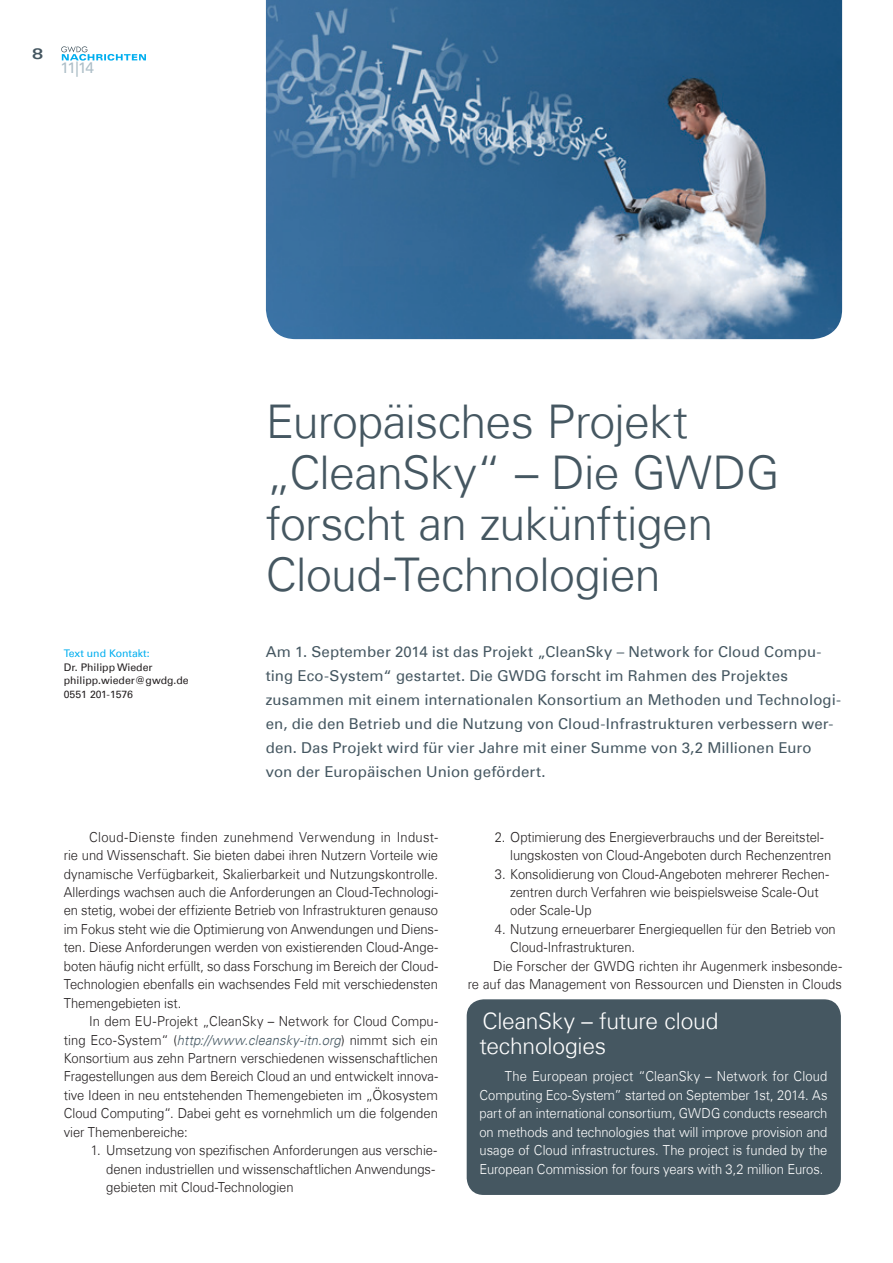
<style>
.page{position:relative;width:893px;height:1263px;background:#fff}
.page>*{position:absolute;margin:0;border:0;box-sizing:border-box;transform-origin:0 0}
.t1{font:300 46.5px/51px "Univers Com 45";letter-spacing:-.015em;color:#455761}
.t2{font:300 22.8px/24.9px "Univers Com 45";letter-spacing:-.01em;color:#fff}
.t3{font:15.3px "Univers Com 55 Roman";color:#adbec7}
.t4{font:15px/24px "Univers Com 55 Roman";letter-spacing:.005em;color:#455761}
.t5{font:15px "Univers Com 63 Bold Ext";color:#455761}
.t6{font:300 13.8px/18.5px "Univers Com 45";letter-spacing:-.005em;color:#231f20;scale:.94 1}
.t7{font:300 13.8px/18.5px "Univers Com 45";letter-spacing:-.005em;color:#fff;text-align:justify;scale:.94 1}
.t8{font:10.5px/13.5px "Univers Com 55 Roman";color:#231f20}
.t9{font:10.5px "Univers Com 55 Roman";color:#00aeef}
.s1{font-style:italic;color:#455761}
</style>
<div class="page">
<div style="left:467px;top:999px;width:374px;height:196px;background:#455761;border-radius:17px"></div>
<img style="left:266px;top:0;width:576px;height:339px">
<svg style="left:61px;top:46px;width:85px;height:15px"></svg>
<p class="t5" style="left:32px;top:45px;width:13px">8</p>
<p class="t3" style="left:61px;top:58px;width:35px">11|14</p>
<p class="t9" style="left:64px;top:647px;width:87px">Text und Kontakt:</p>
<p class="t8" style="left:64px;top:660px;width:127px">Dr. Philipp Wieder philipp.wieder@gwdg.de<br>0551 201-1576</p>
<h1 class="t1" style="left:266px;top:396px;width:515px">Europäisches Projekt „CleanSky“ – Die GWDG forscht an zukünftigen<br>Cloud-Technologien</h1>
<p class="t4" style="left:266px;top:640px;width:577px">Am 1. September 2014 ist das Projekt „CleanSky – Network for Cloud Compu&shy;ting Eco-System“ gestartet. Die GWDG forscht im Rahmen des Projektes zusammen mit einem internationalen Konsortium an Methoden und Technologi&shy;en, die den Betrieb und die Nutzung von Cloud-Infrastrukturen verbessern wer&shy;den. Das Projekt wird für vier Jahre mit einer Summe von 3,2 Millionen Euro von der Europäischen Union gefördert.</p>
<p class="t6" style="left:64px;top:827px;width:400px;text-align:justify;text-indent:26px">Cloud-Dienste finden zunehmend Verwendung in Indust&shy;rie und Wissenschaft. Sie bieten dabei ihren Nutzern Vorteile wie dynamische Verfügbarkeit, Skalierbarkeit und Nutzungskontrolle.<br>Allerdings wachsen auch die Anforderungen an Cloud-Technologi&shy;en stetig, wobei der effiziente Betrieb von Infrastrukturen genauso im Fokus steht wie die Optimierung von Anwendungen und Diens&shy;ten. Diese Anforderungen werden von existierenden Cloud-Ange&shy;boten häufig nicht erfüllt, so dass Forschung im Bereich der Cloud-Technologien ebenfalls ein wachsendes Feld mit verschiedensten Themengebieten ist.</p>
<p class="t6" style="left:64px;top:1012px;width:400px;text-align:justify;text-indent:26px">In dem EU-Projekt „CleanSky – Network for Cloud Compu&shy;ting Eco-System“ (<span class="s1">http://www.cleansky-itn.org</span>) nimmt sich ein Konsortium aus zehn Partnern verschiedenen wissenschaftlichen Fragestellungen aus dem Bereich Cloud an und entwickelt innova&shy;tive Ideen in neu entstehenden Themengebieten im „Ökosystem Cloud Computing“. Dabei geht es vornehmlich um die folgenden vier Themenbereiche:</p>
<p class="t6" style="left:106px;top:1141px;width:353px;text-indent:-16px">1. Umsetzung von spezifischen Anforderungen aus verschie&shy;denen industriellen und wissenschaftlichen Anwendungs&shy;gebieten mit Cloud-Technologien</p>
<p class="t6" style="left:510px;top:827px;width:343px;text-indent:-16px">2. Optimierung des Energieverbrauchs und der Bereitstel&shy;lungskosten von Cloud-Angeboten durch Rechenzentren</p>
<p class="t6" style="left:510px;top:864px;width:341px;text-indent:-16px">3. Konsolidierung von Cloud-Angeboten mehrerer Rechen&shy;zentren durch Verfahren wie beispielsweise Scale-Out oder Scale-Up</p>
<p class="t6" style="left:495px;top:920px;width:364px">4. Nutzung erneuerbarer Energiequellen für den Betrieb von</p>
<p class="t6" style="left:510px;top:938px;width:134px">Cloud-Infrastrukturen.</p>
<p class="t6" style="left:493px;top:957px;width:372px">Die Forscher der GWDG richten ihr Augenmerk insbesonde-</p>
<p class="t6" style="left:468px;top:975px;width:400px">re auf das Management von Ressourcen und Diensten in Clouds</p>
<h2 class="t2" style="left:479px;top:1008px;width:240px">CleanSky – future cloud technologies</h2>
<p class="t7" style="left:479px;top:1067px;width:372px;text-indent:26px">The European project “CleanSky – Network for Cloud Computing Eco-System” started on September 1st, 2014. As part of an international consortium, GWDG conducts research on methods and technologies that will improve provision and usage of Cloud infrastructures. The project is funded by the European Commission for fours years with 3,2 million Euros.</p>
</div>
